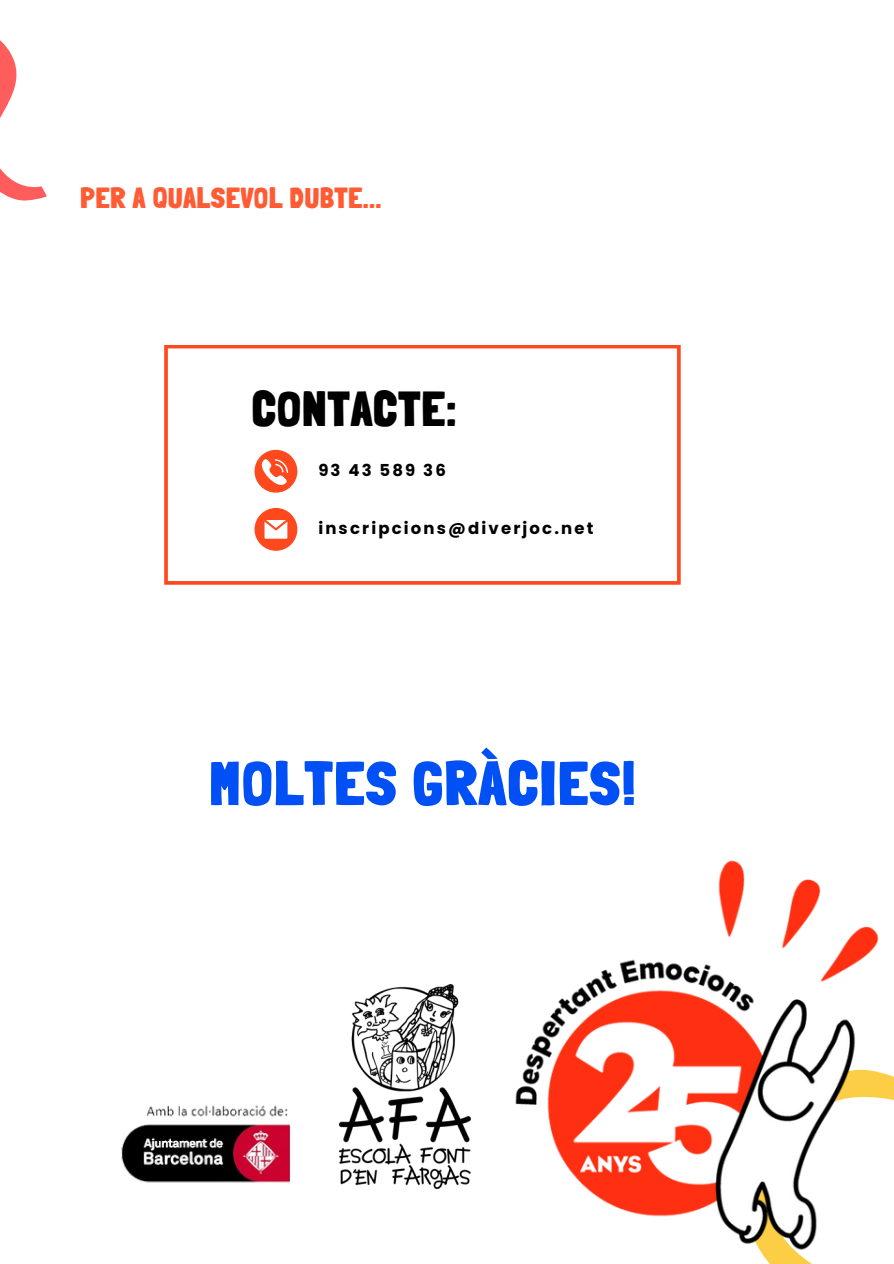
<style>
.page{position:relative;width:894px;height:1264px;background:#fff}
.page>*{position:absolute;margin:0;border:0;box-sizing:border-box;transform-origin:0 0}
.t1{font:900 61.5px "Londrina Solid";letter-spacing:.035em;color:#0050f5}
.t2{font:900 48px "Londrina Solid";letter-spacing:.035em;color:#000}
.t3{font:900 28.5px "Londrina Solid";letter-spacing:.035em;color:#ff5b34}
.t4{font:700 16.5px "Poppins";letter-spacing:.13em;color:#000}
</style>
<div class="page">
<svg style="left:0;top:40px;width:47px;height:161px"></svg>
<svg style="left:164px;top:345px;width:516px;height:239px"></svg>
<svg style="left:254px;top:450px;width:43px;height:42px"></svg>
<svg style="left:254px;top:508px;width:43px;height:42px"></svg>
<img style="left:121px;top:1105px;width:170px;height:78px">
<img style="left:470px;top:860px;width:423px;height:403px">
<img style="left:339px;top:984px;width:131px;height:204px">
<h3 class="t3" style="left:80px;top:181px;width:302px">PER A QUALSEVOL DUBTE...</h3>
<h2 class="t2" style="left:252px;top:381px;width:206px">CONTACTE:</h2>
<p class="t4" style="left:318px;top:458px;width:129px">93 43 589 36</p>
<p class="t4" style="left:318px;top:516px;width:277px">inscripcions@diverjoc.net</p>
<h1 class="t1" style="left:209px;top:746px;width:427px">MOLTES GRÀCIES!</h1>
</div>
